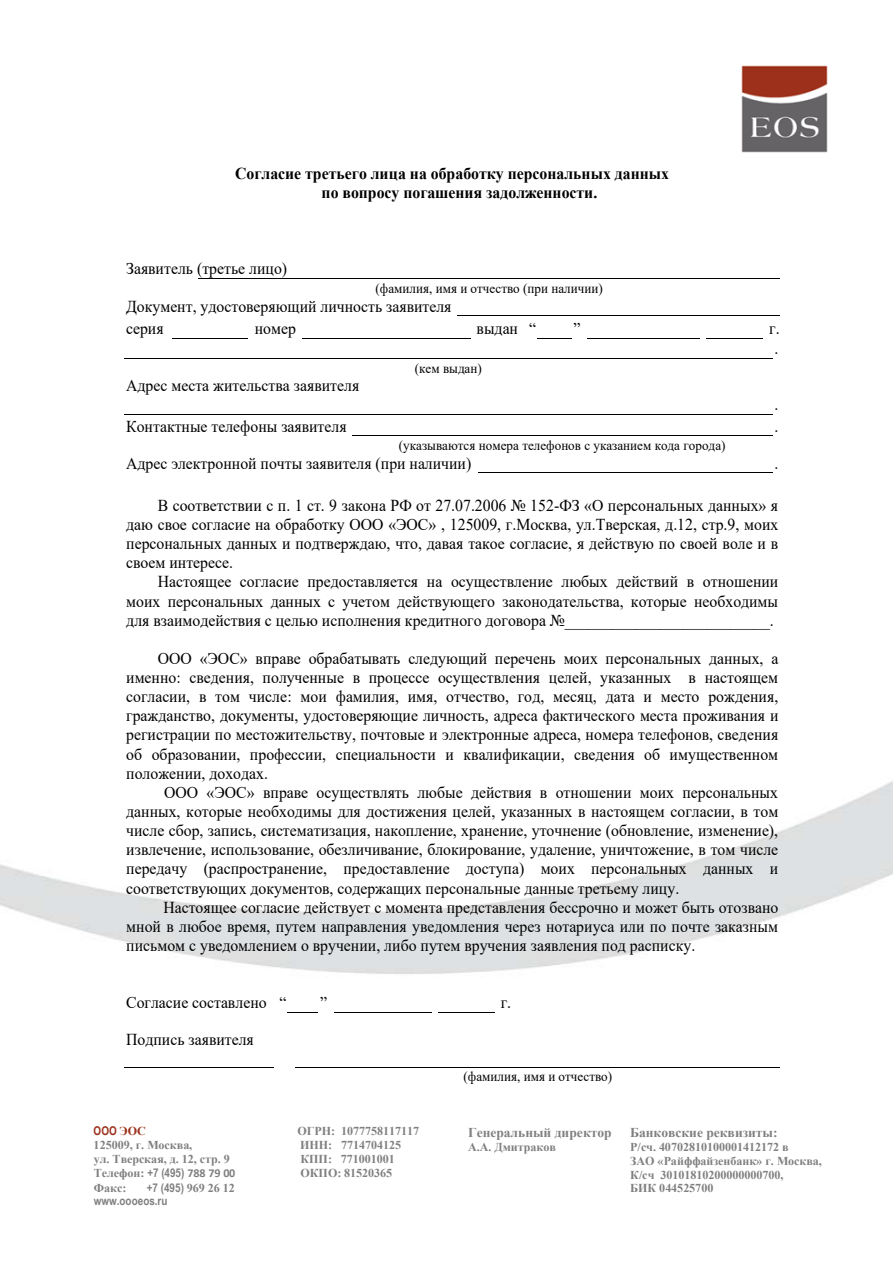
<style>
.page{position:relative;width:893px;height:1263px;background:#fff}
.page>*{position:absolute;margin:0;border:0;box-sizing:border-box;transform-origin:0 0}
.t1{font:16.65px/19.2px "Times New Roman";color:#000;text-align:justify;scale:.95 1}
.t2{font:700 16.65px/19.2px "Times New Roman";color:#000;scale:.95 1}
.t3{font:13.8px "Times New Roman";color:#000;scale:.95 1}
.t4{font:700 13.5px "Times New Roman";color:#808080}
.t5{font:700 12px/13.8px "Times New Roman";letter-spacing:-.005em;color:#808080}
.t6{font:700 12px/13.8px "Arial Narrow";letter-spacing:.005em;color:#808080}
.t7{font:700 12px "Arial Narrow";color:#9c301a}
.s1{font-family:"Times New Roman"}
.s2{font-family:"Arial Narrow"}
.s3{font-family:"Calibri"}
</style>
<div class="page">
<img style="left:741px;top:65px;width:87px;height:88px">
<hr style="left:199px;top:278px;width:581px;height:1px;background:#000">
<hr style="left:457px;top:315px;width:323px;height:1px;background:#000">
<hr style="left:172px;top:338px;width:75px;height:1px;background:#000">
<hr style="left:302px;top:338px;width:169px;height:1px;background:#000">
<hr style="left:537px;top:338px;width:34px;height:1px;background:#000">
<hr style="left:587px;top:338px;width:113px;height:1px;background:#000">
<hr style="left:706px;top:338px;width:57px;height:1px;background:#000">
<hr style="left:124px;top:358px;width:648px;height:1px;background:#000">
<hr style="left:124px;top:414px;width:648px;height:1px;background:#000">
<hr style="left:352px;top:435px;width:420px;height:1px;background:#000">
<hr style="left:478px;top:473px;width:294px;height:1px;background:#000">
<hr style="left:287px;top:1012px;width:31px;height:1px;background:#000">
<hr style="left:334px;top:1012px;width:98px;height:1px;background:#000">
<hr style="left:438px;top:1012px;width:57px;height:1px;background:#000">
<hr style="left:124px;top:1067px;width:149px;height:1px;background:#000">
<hr style="left:296px;top:1067px;width:484px;height:1px;background:#000">
<p class="t2" style="left:321px;top:163px;width:367px;text-indent:-86px">Согласие третьего лица на обработку персональных данных по вопросу погашения задолженности.</p>
<p class="t1" style="left:126px;top:259px;width:171px">Заявитель (третье лицо)</p>
<p class="t3" style="left:375px;top:279px;width:241px">(фамилия, имя и отчество (при наличии)</p>
<p class="t1" style="left:126px;top:294px;width:344px;line-height:22.8px">Документ, удостоверяющий личность заявителя серия</p>
<p class="t1" style="left:255px;top:319px;width:45px">номер</p>
<p class="t1" style="left:476px;top:319px;width:64px">выдан “</p>
<p class="t1" style="left:573px;top:319px;width:9px">”</p>
<p class="t1" style="left:126px;top:376px;width:247px">Адрес места жительства заявителя</p>
<p class="t3" style="left:415px;top:358px;width:72px">(кем выдан)</p>
<p class="t1" style="left:769px;top:318px;width:12px;line-height:19.8px;text-align:center">г. .</p>
<p class="t1" style="left:774px;top:395px;width:6px">.</p>
<p class="t1" style="left:126px;top:416px;width:233px">Контактные телефоны заявителя</p>
<p class="t1" style="left:774px;top:416px;width:6px">.</p>
<p class="t3" style="left:399px;top:436px;width:345px">(указываются номера телефонов с указанием кода города)</p>
<p class="t1" style="left:126px;top:453px;width:365px">Адрес электронной почты заявителя (при наличии)</p>
<p class="t1" style="left:774px;top:453px;width:6px">.</p>
<p class="t1" style="left:126px;top:495px;width:688px;text-indent:32px">В соответствии с п. 1 ст. 9 закона РФ от 27.07.2006 № 152-ФЗ «О персональных данных» я даю свое согласие на обработку ООО «ЭОС» , 125009, г.Москва, ул.Тверская, д.12, стр.9, моих персональных данных и подтверждаю, что, давая такое согласие, я действую по своей воле и в своем интересе.</p>
<p class="t1" style="left:126px;top:572px;width:687px;text-indent:32px">Настоящее согласие предоставляется на осуществление любых действий в отношении моих персональных данных с учетом действующего законодательства, которые необходимы для взаимодействия с целью исполнения кредитного договора №__________________________.</p>
<p class="t1" style="left:126px;top:648px;width:688px;text-indent:32px">ООО «ЭОС» вправе обрабатывать следующий перечень моих персональных данных, а именно: сведения, полученные в процессе осуществления целей, указанных в настоящем согласии, в том числе: мои фамилия, имя, отчество, год, месяц, дата и место рождения, гражданство, документы, удостоверяющие личность, адреса фактического места проживания и регистрации по местожительству, почтовые и электронные адреса, номера телефонов, сведения об образовании, профессии, специальности и квалификации, сведения об имущественном положении, доходах.</p>
<p class="t1" style="left:126px;top:782px;width:688px;text-indent:38px">ООО «ЭОС» вправе осуществлять любые действия в отношении моих персональных данных, которые необходимы для достижения целей, указанных в настоящем согласии, в том числе сбор, запись, систематизация, накопление, хранение, уточнение (обновление, изменение), извлечение, использование, обезличивание, блокирование, удаление, уничтожение, в том числе передачу (распространение, предоставление доступа) моих персональных данных и соответствующих документов, содержащих персональные данные третьему лицу.</p>
<p class="t1" style="left:126px;top:897px;width:687px;text-indent:37px">Настоящее согласие действует с момента представления бессрочно и может быть отозвано мной в любое время, путем направления уведомления через нотариуса или по почте заказным письмом с уведомлением о вручении, либо путем вручения заявления под расписку.</p>
<p class="t1" style="left:126px;top:993px;width:170px">Согласие составлено “</p>
<p class="t1" style="left:320px;top:993px;width:9px">”</p>
<p class="t1" style="left:126px;top:1029px;width:136px">Подпись заявителя</p>
<p class="t1" style="left:500px;top:993px;width:12px">г.</p>
<p class="t3" style="left:463px;top:1067px;width:158px">(фамилия, имя и отчество)</p>
<p class="t7" style="left:94px;top:1122px;width:54px">OOO <span class="s1">ЭОС</span></p>
<p class="t5" style="left:94px;top:1138px;width:143px">125009, г. Москва,<br>ул. Тверская, д. 12, стр. 9<br>Телефон: <span class="s2">+7 (495)</span> <span class="s3">788 79 00<br></span>Факс:</p>
<p class="t6" style="left:94px;top:1180px;width:143px;text-indent:53px">+7 (495) <span class="s1">969 26 12 </span>www.oooeos.ru</p>
<p class="t5" style="left:297px;top:1124px;width:123px">ОГРН: 1077758117117<br>ИНН: 7714704125<br>КПП: 771001001<br>ОКПО: 81520365</p>
<p class="t4" style="left:468px;top:1123px;width:145px">Генеральный директор</p>
<p class="t5" style="left:468px;top:1139px;width:89px">А.А. Дмитраков</p>
<p class="t4" style="left:630px;top:1123px;width:149px">Банковские реквизиты:</p>
<p class="t5" style="left:630px;top:1139px;width:193px">Р/сч. 40702810100001412172 в<br>ЗАО «Райффайзенбанк» г. Москва,<br>К/сч 30101810200000000700,<br>БИК 044525700</p>
</div>
